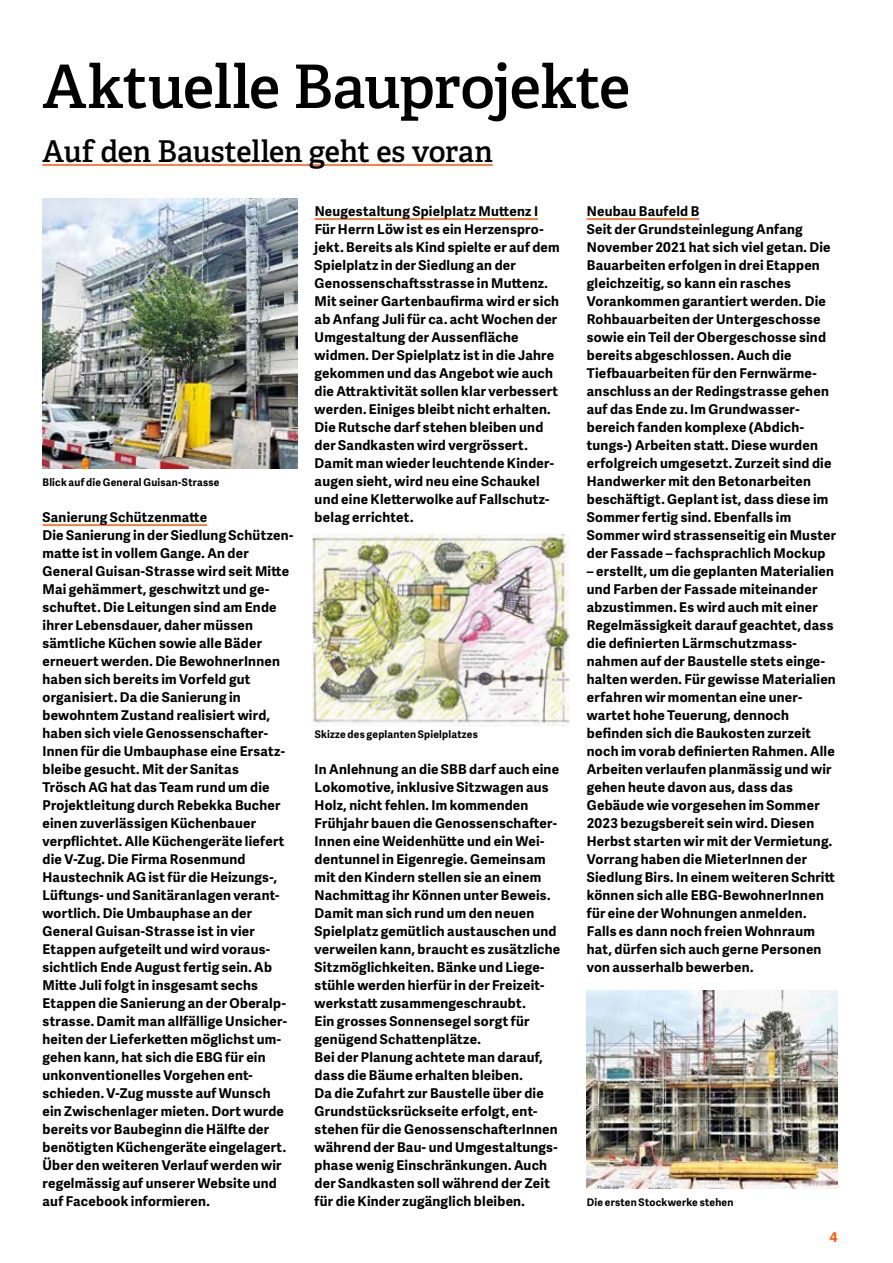
<style>
.page{position:relative;width:893px;height:1263px;background:#fff}
.page>*{position:absolute;margin:0;border:0;box-sizing:border-box;transform-origin:0 0}
.t1{font:600 60px "Adelle";letter-spacing:-.015em;color:#000}
.t2{font:600 30px "Adelle";letter-spacing:-.005em;color:#000}
.t3{font:700 13.5px/18px "Adelle Sans";letter-spacing:.015em;color:#000}
.t4{font:700 13.5px "Adelle Sans";color:#ff5800}
.t5{font:700 10.5px "Adelle Sans";letter-spacing:.02em;color:#000}
</style>
<div class="page">
<hr style="left:43px;top:164px;width:450px;height:2px;background:#ff5800">
<hr style="left:43px;top:524px;width:164px;height:2px;background:#ff5800">
<hr style="left:315px;top:218px;width:223px;height:2px;background:#ff5800">
<hr style="left:587px;top:218px;width:112px;height:2px;background:#ff5800">
<img style="left:43px;top:198px;width:255px;height:270px">
<img style="left:587px;top:990px;width:251px;height:198px">
<img style="left:312px;top:533px;width:258px;height:194px">
<h1 class="t1" style="left:43px;top:49px;width:589px">Aktuelle Bauprojekte</h1>
<h2 class="t2" style="left:43px;top:133px;width:452px">Auf den Baustellen geht es voran</h2>
<p class="t5" style="left:43px;top:475px;width:179px">Blick auf die General Guisan-Strasse</p>
<p class="t3" style="left:43px;top:508px;width:252px">Sanierung Schützenmatte<br>Die Sanierung in der Siedlung Schützen&shy;matte ist in vollem Gange. An der General Guisan-Strasse wird seit Mitte Mai gehämmert, geschwitzt und ge&shy;schuftet. Die Leitungen sind am Ende ihrer Lebensdauer, daher müssen sämtliche Küchen sowie alle Bäder erneuert werden. Die BewohnerInnen haben sich bereits im Vorfeld gut organisiert. Da die Sanierung in bewohntem Zustand realisiert wird, haben sich viele Genossenschafter-Innen für die Umbauphase eine Ersatz&shy;bleibe gesucht. Mit der Sanitas<br>Trösch AG hat das Team rund um die Projektleitung durch Rebekka Bucher einen zuverlässigen Küchenbauer verpflichtet. Alle Küchengeräte liefert die V-Zug. Die Firma Rosenmund Haustechnik AG ist für die Heizungs-, Lüftungs- und Sanitäranlagen verant&shy;wortlich. Die Umbauphase an der General Guisan-Strasse ist in vier Etappen aufgeteilt und wird voraus&shy;sichtlich Ende August fertig sein. Ab Mitte Juli folgt in insgesamt sechs Etappen die Sanierung an der Oberalp&shy;strasse. Damit man allfällige Unsicher&shy;heiten der Lieferketten möglichst um&shy;gehen kann, hat sich die EBG für ein unkonventionelles Vorgehen ent&shy;schieden. V-Zug musste auf Wunsch ein Zwischenlager mieten. Dort wurde bereits vor Baubeginn die Hälfte der benötigten Küchengeräte eingelagert.<br>Über den weiteren Verlauf werden wir regelmässig auf unserer Website und auf Facebook informieren.</p>
<p class="t3" style="left:315px;top:202px;width:247px">Neugestaltung Spielplatz Muttenz I Für Herrn Löw ist es ein Herzenspro&shy;jekt. Bereits als Kind spielte er auf dem Spielplatz in der Siedlung an der Genossenschaftsstrasse in Muttenz.<br>Mit seiner Gartenbaufirma wird er sich ab Anfang Juli für ca. acht Wochen der Umgestaltung der Aussenfläche widmen. Der Spielplatz ist in die Jahre gekommen und das Angebot wie auch die Attraktivität sollen klar verbessert werden. Einiges bleibt nicht erhalten.<br>Die Rutsche darf stehen bleiben und der Sandkasten wird vergrössert.<br>Damit man wieder leuchtende Kinder&shy;augen sieht, wird neu eine Schaukel und eine Kletterwolke auf Fallschutz&shy;belag errichtet.</p>
<p class="t5" style="left:315px;top:727px;width:165px">Skizze des geplanten Spielplatzes</p>
<p class="t3" style="left:315px;top:760px;width:247px">In Anlehnung an die SBB darf auch eine Lokomotive, inklusive Sitzwagen aus Holz, nicht fehlen. Im kommenden Frühjahr bauen die Genossenschafter-Innen eine Weidenhütte und ein Wei&shy;dentunnel in Eigenregie. Gemeinsam mit den Kindern stellen sie an einem Nachmittag ihr Können unter Beweis.<br>Damit man sich rund um den neuen Spielplatz gemütlich austauschen und verweilen kann, braucht es zusätzliche Sitzmöglichkeiten. Bänke und Liege&shy;stühle werden hierfür in der Freizeit&shy;werkstatt zusammengeschraubt.<br>Ein grosses Sonnensegel sorgt für genügend Schattenplätze.<br>Bei der Planung achtete man darauf, dass die Bäume erhalten bleiben.<br>Da die Zufahrt zur Baustelle über die Grundstücksrückseite erfolgt, ent&shy;stehen für die GenossenschafterInnen während der Bau- und Umgestaltungs&shy;phase wenig Einschränkungen. Auch der Sandkasten soll während der Zeit für die Kinder zugänglich bleiben.</p>
<p class="t3" style="left:587px;top:202px;width:251px">Neubau Baufeld B<br>Seit der Grundsteinlegung Anfang November 2021 hat sich viel getan. Die Bauarbeiten erfolgen in drei Etappen gleichzeitig, so kann ein rasches Vorankommen garantiert werden. Die Rohbauarbeiten der Untergeschosse sowie ein Teil der Obergeschosse sind bereits abgeschlossen. Auch die Tiefbauarbeiten für den Fernwärme&shy;anschluss an der Redingstrasse gehen auf das Ende zu. Im Grundwasser&shy;bereich fanden komplexe (Abdich&shy;tungs-) Arbeiten statt. Diese wurden erfolgreich umgesetzt. Zurzeit sind die Handwerker mit den Betonarbeiten beschäftigt. Geplant ist, dass diese im Sommer fertig sind. Ebenfalls im Sommer wird strassenseitig ein Muster der Fassade – fachsprachlich Mockup</p>
<p class="t3" style="left:587px;top:562px;width:251px">– erstellt, um die geplanten Materialien und Farben der Fassade miteinander abzustimmen. Es wird auch mit einer Regelmässigkeit darauf geachtet, dass die definierten Lärmschutzmass&shy;nahmen auf der Baustelle stets einge&shy;halten werden. Für gewisse Materialien erfahren wir momentan eine uner&shy;wartet hohe Teuerung, dennoch befinden sich die Baukosten zurzeit noch im vorab definierten Rahmen. Alle Arbeiten verlaufen planmässig und wir gehen heute davon aus, dass das Gebäude wie vorgesehen im Sommer 2023 bezugsbereit sein wird. Diesen Herbst starten wir mit der Vermietung.<br>Vorrang haben die MieterInnen der Siedlung Birs. In einem weiteren Schritt können sich alle EBG-BewohnerInnen für eine der Wohnungen anmelden.<br>Falls es dann noch freien Wohnraum hat, dürfen sich auch gerne Personen von ausserhalb bewerben.</p>
<p class="t5" style="left:587px;top:1195px;width:148px">Die ersten Stockwerke stehen</p>
<p class="t4" style="left:830px;top:1227px;width:10px">4</p>
</div>
